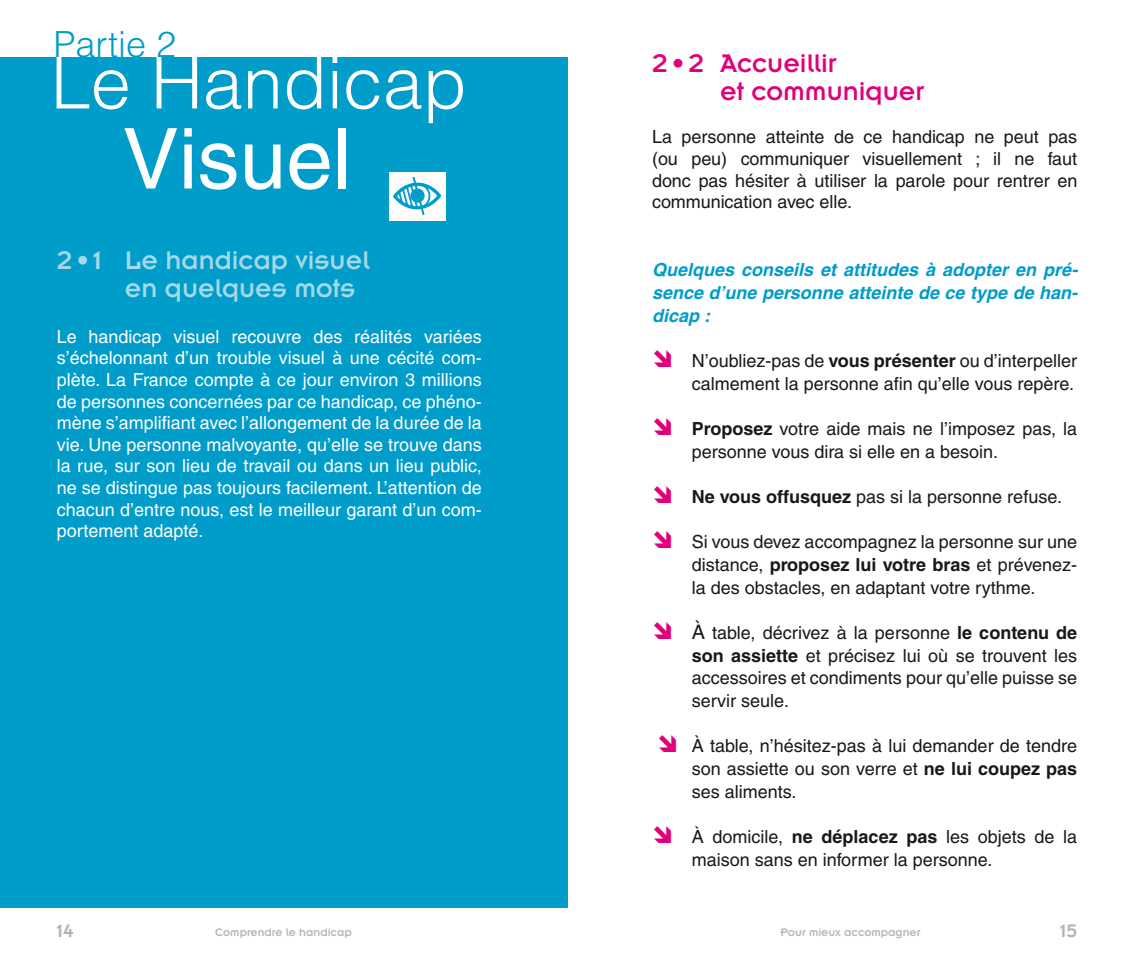
<style>
.page{position:relative;width:1134px;height:964px;background:#fff}
.page>*{position:absolute;margin:0;border:0;box-sizing:border-box;transform-origin:0 0}
.t1{font:84px "Helvetica";color:#fff}
.t2{font:300 72px "Helvetica";color:#fff}
.t3{font:300 36px "Helvetica";color:#009cca}
.t4{font:28px/28px "Insignia A";color:#a4d9ea}
.t5{font:28px/28px "Insignia A";color:#e2007a}
.t6{font:20px "Insignia A";color:#b1b3b4}
.t7{font:18px/22.6px "Helvetica";color:#1a171c;text-align:justify}
.t8{font:18px/21.6px "Helvetica";color:#fff;text-align:justify}
.t9{font:italic 700 18px/22.6px "Helvetica";color:#009cca;text-align:justify}
.t10{font:12px "Insignia A";color:#b1b3b4}
.s1{font-weight:700}
.s2{font-size:20px}
</style>
<div class="page">
<div style="left:0;top:57px;width:567px;height:850px;background:#009cca"></div>
<div style="left:389px;top:172px;width:57px;height:48px;background:#fff"></div>
<svg style="left:393px;top:176px;width:49px;height:40px"></svg>
<h3 class="t3" style="left:54px;top:22px;width:124px">Partie 2</h3>
<h2 class="t2" style="left:51px;top:38px;width:418px">Le Handicap</h2>
<h1 class="t1" style="left:123px;top:110px;width:230px">Visuel</h1>
<h3 class="t4" style="left:125px;top:246px;width:246px;text-indent:-68px">2 • 1 Le handicap visuel en quelques mots</h3>
<p class="t8" style="left:57px;top:326px;width:427px">Le handicap visuel recouvre des réalités variées s’échelonnant d’un trouble visuel à une cécité com&shy;plète. La France compte à ce jour environ 3 millions de personnes concernées par ce handicap, ce phéno&shy;mène s’amplifiant avec l’allongement de la durée de la vie. Une personne malvoyante, qu’elle se trouve dans la rue, sur son lieu de travail ou dans un lieu public, ne se distingue pas toujours facilement. L’attention de chacun d’entre nous, est le meilleur garant d’un com&shy;portement adapté.</p>
<h3 class="t5" style="left:720px;top:49px;width:206px;text-indent:-68px">2 • 2 Accueillir<br>et communiquer</h3>
<p class="t7" style="left:652px;top:126px;width:427px;line-height:21.6px">La personne atteinte de ce handicap ne peut pas (ou peu) communiquer visuellement ; il ne faut donc pas hésiter à utiliser la parole pour rentrer en communication avec elle.</p>
<p class="t9" style="left:652px;top:258px;width:428px">Quelques conseils et attitudes à adopter en pré&shy;sence d’une personne atteinte de ce type de han&shy;dicap :</p>
<p class="t7" style="left:692px;top:349px;width:387px">N’oubliez-pas de <span class="s1">vous présenter</span> ou d’interpeller calmement la personne afin qu’elle vous repère.</p>
<p class="t7" style="left:692px;top:417px;width:387px"><span class="s1">Proposez</span> votre aide mais ne l’imposez pas, la personne vous dira si elle en a besoin.</p>
<p class="t7" style="left:692px;top:485px;width:372px"><span class="s1">Ne vous offusquez</span> pas si la personne refuse.</p>
<p class="t7" style="left:692px;top:531px;width:387px">Si vous devez accompagnez la personne sur une distance, <span class="s1">proposez lui votre bras</span> et prévenez&shy;la des obstacles, en adaptant votre rythme.</p>
<p class="t7" style="left:692px;top:621px;width:387px"><span class="s2">À</span> table, décrivez à la personne <span class="s1">le contenu de son assiette</span> et précisez lui où se trouvent les accessoires et condiments pour qu’elle puisse se servir seule.</p>
<p class="t7" style="left:692px;top:735px;width:387px">À table, n’hésitez-pas à lui demander de tendre son assiette ou son verre et <span class="s1">ne lui coupez pas </span>ses aliments.</p>
<p class="t7" style="left:692px;top:825px;width:387px">À domicile, <span class="s1">ne déplacez pas</span> les objets de la maison sans en informer la personne.</p>
<p class="t6" style="left:57px;top:920px;width:18px">14</p>
<p class="t10" style="left:215px;top:926px;width:138px">Comprendre le handicap</p>
<p class="t10" style="left:780px;top:926px;width:142px">Pour mieux accompagner</p>
<p class="t6" style="left:1060px;top:920px;width:19px">15</p>
</div>
